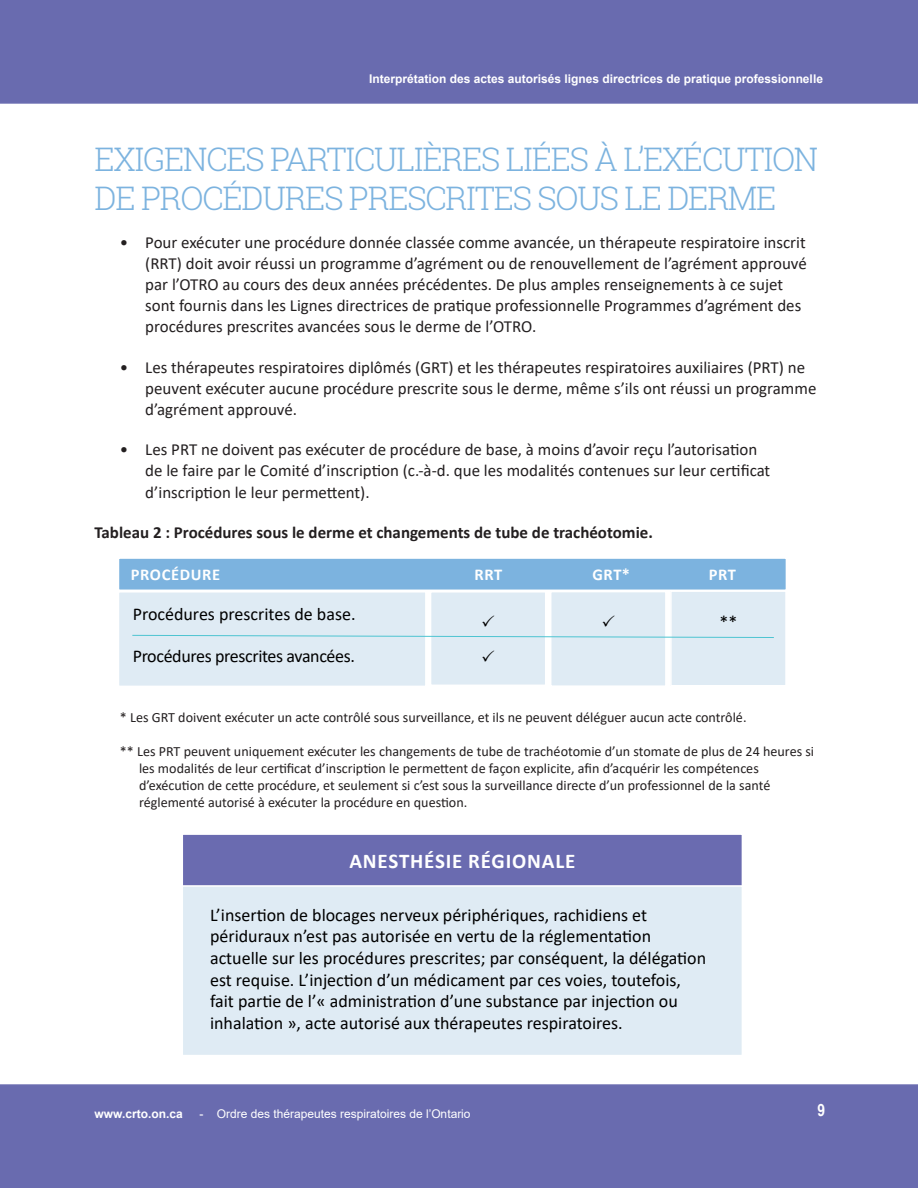
<style>
.page{position:relative;width:918px;height:1188px;background:#fff}
.page>*{position:absolute;margin:0;border:0;box-sizing:border-box;transform-origin:0 0}
.Page_Header_-_Blue{font:300 32.4px/39px "Roboto Slab";letter-spacing:-.04em;color:#7cb3df}
.Page_Section_Title{font:700 21px "Calibri";letter-spacing:.04em;color:#fff}
.Page_Section_Title-2{font:18px/21.6px "Calibri";color:#000}
.Page_Section_Title-3{font:18px "Calibri";letter-spacing:-.02em;color:#000}
.t1{font:16.95px/21.1px "Calibri";color:#231f20}
.Page_Header_Subtext{font:700 16.95px "Calibri";color:#231f20}
.t2{font:700 16.95px "Arial Narrow";color:#fff}
.Page_Section_Title-4{font:700 16.5px "Calibri";letter-spacing:.04em;color:#fff}
.Page_Header_Subtext-2{font:14.1px/17px "Calibri";color:#231f20}
.t3{font:700 12px "Arial";color:#fff}
.t4{font:12px "Arial";color:#fff}
</style>
<div class="page">
<div style="left:0;top:1084px;width:918px;height:104px;background:#696baf"></div>
<div style="left:0;top:0;width:918px;height:104px;background:#696baf"></div>
<div style="left:118px;top:592px;width:308px;height:94px;background:#dfebf4"></div>
<div style="left:118px;top:591px;width:309px;height:96px;border:2px solid #fff"></div>
<div style="left:431px;top:592px;width:115px;height:93px;background:#dfebf4"></div>
<div style="left:430px;top:591px;width:116px;height:95px;border:2px solid #fff"></div>
<div style="left:118px;top:558px;width:668px;height:32px;background:#7cb3df"></div>
<div style="left:118px;top:557px;width:669px;height:34px;border:2px solid #fff"></div>
<div style="left:551px;top:592px;width:115px;height:94px;background:#dfebf4"></div>
<div style="left:550px;top:591px;width:117px;height:96px;border:2px solid #fff"></div>
<div style="left:671px;top:591px;width:115px;height:95px;background:#dfebf4"></div>
<div style="left:670px;top:590px;width:117px;height:96px;border:2px solid #fff"></div>
<svg style="left:132px;top:635px;width:642px;height:3px"></svg>
<div style="left:182px;top:834px;width:560px;height:53px;background:#6a6bb0"></div>
<div style="left:182px;top:833px;width:561px;height:54px;border:2px solid #fff"></div>
<div style="left:182px;top:886px;width:560px;height:170px;background:#dfebf4"></div>
<div style="left:182px;top:885px;width:561px;height:171px;border:2px solid #fff"></div>
<p class="t3" style="left:369px;top:70px;width:455px">Interprétation des actes autorisés lignes directrices de pratique professionnelle</p>
<p class="Page_Header_-_Blue" style="left:94px;top:138px;width:725px">EXIGENCES PARTICULIÈRES LIÉES À L’EXÉCUTION<br>DE PROCÉDURES PRESCRITES SOUS LE DERME</p>
<p class="t1" style="left:145px;top:231px;width:663px;text-indent:-25px">• Pour exécuter une procédure donnée classée comme avancée, un thérapeute respiratoire inscrit (RRT) doit avoir réussi un programme d’agrément ou de renouvellement de l’agrément approuvé par l’OTRO au cours des deux années précédentes. De plus amples renseignements à ce sujet sont fournis dans les Lignes directrices de pratique professionnelle Programmes d’agrément des procédures prescrites avancées sous le derme de l’OTRO.</p>
<p class="t1" style="left:145px;top:356px;width:673px;text-indent:-25px">• Les thérapeutes respiratoires diplômés (GRT) et les thérapeutes respiratoires auxiliaires (PRT) ne peuvent exécuter aucune procédure prescrite sous le derme, même s’ils ont réussi un programme d’agrément approuvé.</p>
<p class="t1" style="left:145px;top:439px;width:627px;text-indent:-25px">• Les PRT ne doivent pas exécuter de procédure de base, à moins d’avoir reçu l’autorisation de le faire par le Comité d’inscription (c.-à-d. que les modalités contenues sur leur certificat d’inscription le leur permettent).</p>
<p class="Page_Header_Subtext" style="left:94px;top:520px;width:560px">Tableau 2 : Procédures sous le derme et changements de tube de trachéotomie.</p>
<p class="Page_Section_Title-4" style="left:131px;top:563px;width:91px">PROCÉDURE</p>
<p class="Page_Section_Title-4" style="left:474px;top:563px;width:29px">RRT</p>
<p class="Page_Section_Title-4" style="left:592px;top:563px;width:39px">GRT*</p>
<p class="Page_Section_Title-4" style="left:709px;top:563px;width:29px">PRT</p>
<p class="Page_Section_Title-2" style="left:719px;top:611px;width:19px">**</p>
<p class="Page_Section_Title-2" style="left:133px;top:603px;width:224px">Procédures prescrites de base.</p>
<p class="Page_Section_Title-3" style="left:133px;top:643px;width:224px">Procédures prescrites avancées.</p>
<p class="Page_Header_Subtext-2" style="left:120px;top:708px;width:628px">* Les GRT doivent exécuter un acte contrôlé sous surveillance, et ils ne peuvent déléguer aucun acte contrôlé.</p>
<p class="Page_Header_Subtext-2" style="left:139px;top:742px;width:677px;text-indent:-19px">** Les PRT peuvent uniquement exécuter les changements de tube de trachéotomie d’un stomate de plus de 24 heures si les modalités de leur certificat d’inscription le permettent de façon explicite, afin d’acquérir les compétences d’exécution de cette procédure, et seulement si c’est sous la surveillance directe d’un professionnel de la santé réglementé autorisé à exécuter la procédure en question.</p>
<p class="Page_Section_Title" style="left:349px;top:846px;width:227px">ANESTHÉSIE RÉGIONALE</p>
<p class="Page_Section_Title-2" style="left:210px;top:903px;width:498px">L’insertion de blocages nerveux périphériques, rachidiens et périduraux n’est pas autorisée en vertu de la réglementation actuelle sur les procédures prescrites; par conséquent, la délégation est requise. L’injection d’un médicament par ces voies, toutefois, fait partie de l’« administration d’une substance par injection ou inhalation », acte autorisé aux thérapeutes respiratoires.</p>
<p class="t3" style="left:94px;top:1105px;width:90px">www.crto.on.ca</p>
<p class="t4" style="left:199px;top:1106px;width:273px">- Ordre des thérapeutes respiratoires de l’Ontario</p>
<p class="t2" style="left:817px;top:1097px;width:9px">9</p>
</div>
